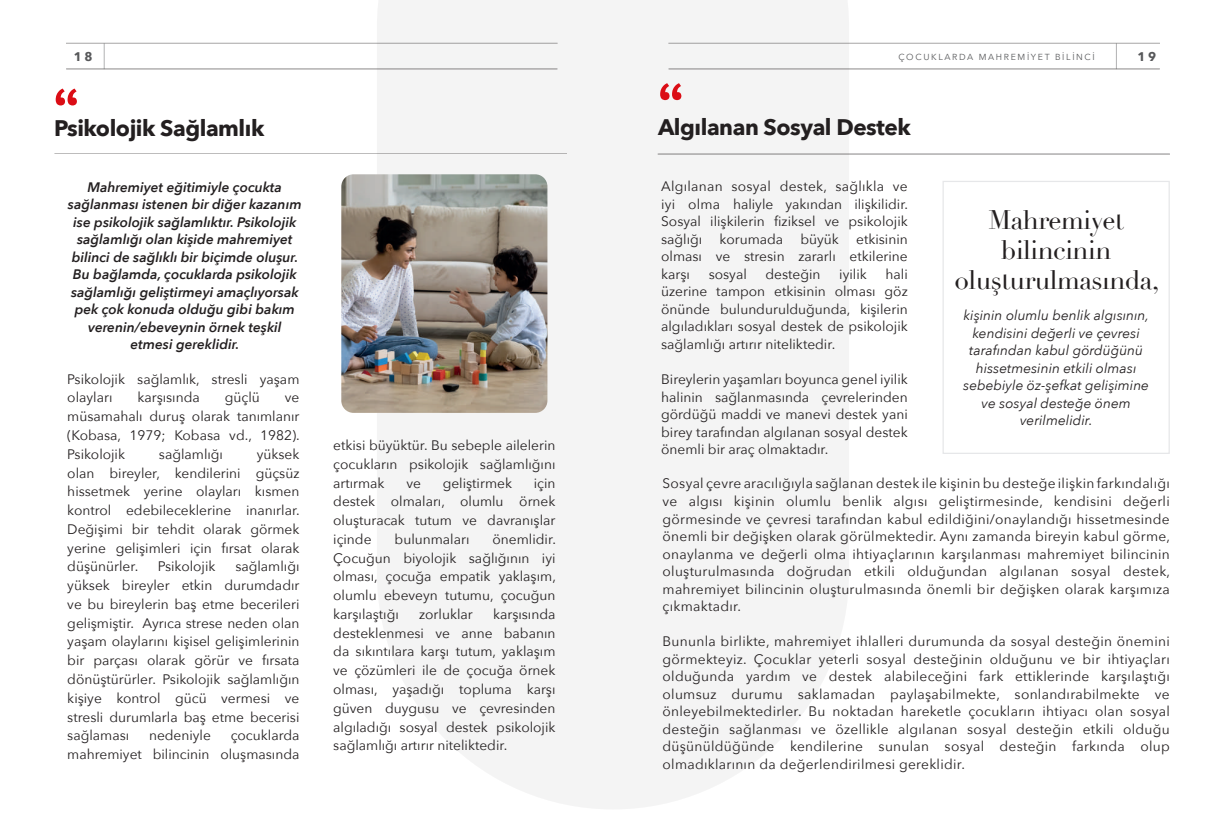
<style>
.page{position:relative;width:1226px;height:837px;background:#fff}
.page>*{position:absolute;margin:0;border:0;box-sizing:border-box;transform-origin:0 0}
.t1{font:81.25px "PT Sans";color:#db0d15}
.t2{font:26.25px/30px "Didot";letter-spacing:-.02em;color:#231f20;text-align:center}
.t3{font:700 22.5px "Avenir Next";letter-spacing:-.02em;color:#231f20}
.t4{font:13.75px/18.8px "Avenir Next";color:#231f20;text-align:justify}
.t5{font:italic 600 13.75px/17.5px "Avenir Next";color:#231f20;text-align:center}
.t6{font:italic 13.75px/17.5px "Avenir Next";color:#231f20;text-align:center}
.t7{font:700 12.5px "Avenir Next";color:#57585a}
.t8{font:8.75px "Avenir Next";letter-spacing:.19em;color:#57585a}
</style>
<div class="page">
<svg style="left:104px;top:43px;width:1px;height:26px"></svg>
<svg style="left:1116px;top:43px;width:1px;height:26px"></svg>
<svg style="left:377px;top:0;width:472px;height:809px;fill:#f4f4f4"></svg>
<img style="left:341px;top:174px;width:206px;height:238px">
<div style="left:943px;top:181px;width:227px;height:273px;border:1px solid #e6e7e9"></div>
<p class="t7" style="left:74px;top:46px;width:20px">18</p>
<p class="t8" style="left:898px;top:50px;width:198px">ÇOCUKLARDA MAHREMİYET BİLİNCİ</p>
<p class="t7" style="left:1138px;top:46px;width:20px">19</p>
<h1 class="t1" style="left:52px;top:71px;width:29px">‘‘</h1>
<h3 class="t3" style="left:54px;top:109px;width:212px">Psikolojik Sağlamlık</h3>
<p class="t5" style="left:68px;top:177px;width:235px">Mahremiyet eğitimiyle çocukta sağlanması istenen bir diğer kazanım ise psikolojik sağlamlıktır. Psikolojik sağlamlığı olan kişide mahremiyet bilinci de sağlıklı bir biçimde oluşur.<br>Bu bağlamda, çocuklarda psikolojik sağlamlığı geliştirmeyi amaçlıyorsak pek çok konuda olduğu gibi bakım verenin/ebeveynin örnek teşkil etmesi gereklidir.</p>
<p class="t4" style="left:67px;top:369px;width:234px">Psikolojik sağlamlık, stresli yaşam olayları</p>
<p class="t4" style="left:137px;top:387px;width:64px">karşısında</p>
<p class="t4" style="left:225px;top:387px;width:37px">güçlü</p>
<p class="t4" style="left:67px;top:387px;width:234px;text-indent:218px">ve müsamahalı duruş olarak tanımlanır (Kobasa, 1979; Kobasa vd., 1982).<br>Psikolojik</p>
<p class="t4" style="left:67px;top:444px;width:234px;text-indent:190px">yüksek olan bireyler, kendilerini güçsüz hissetmek yerine olayları kısmen kontrol edebileceklerine inanırlar.<br>Değişimi bir tehdit olarak görmek yerine gelişimleri için fırsat olarak düşünürler.</p>
<p class="t4" style="left:159px;top:444px;width:66px">sağlamlığı</p>
<p class="t4" style="left:67px;top:556px;width:234px;text-indent:168px">sağlamlığı yüksek bireyler etkin durumdadır ve bu bireylerin baş etme becerileri gelişmiştir. Ayrıca strese neden olan yaşam olaylarını kişisel gelişimlerinin bir parçası olarak görür ve fırsata dönüştürürler. Psikolojik sağlamlığın kişiye kontrol gücü vermesi ve stresli durumlarla baş etme becerisi sağlaması</p>
<p class="t4" style="left:158px;top:556px;width:59px">Psikolojik</p>
<p class="t4" style="left:67px;top:725px;width:234px;text-align:right">çocuklarda<br>mahremiyet bilincinin oluşmasında</p>
<p class="t4" style="left:149px;top:725px;width:63px">nedeniyle</p>
<p class="t4" style="left:333px;top:435px;width:224px">etkisi büyüktür. Bu sebeple ailelerin çocukların psikolojik sağlamlığını artırmak</p>
<p class="t4" style="left:406px;top:472px;width:16px">ve</p>
<p class="t4" style="left:443px;top:472px;width:71px">geliştirmek</p>
<p class="t4" style="left:333px;top:472px;width:224px;text-indent:201px">için destek olmaları, olumlu örnek oluşturacak tutum ve davranışlar içinde</p>
<p class="t4" style="left:333px;top:529px;width:224px;text-indent:159px">önemlidir.<br>Çocuğun biyolojik sağlığının iyi olması, çocuğa empatik yaklaşım, olumlu ebeveyn tutumu, çocuğun karşılaştığı</p>
<p class="t4" style="left:395px;top:529px;width:76px">bulunmaları</p>
<p class="t4" style="left:333px;top:604px;width:224px;text-indent:160px">karşısında desteklenmesi ve anne babanın da sıkıntılara karşı tutum, yaklaşım ve çözümleri ile de çocuğa örnek olması, yaşadığı topluma karşı güven duygusu ve çevresinden algıladığı sosyal destek psikolojik sağlamlığı artırır niteliktedir.</p>
<p class="t4" style="left:419px;top:604px;width:55px">zorluklar</p>
<h1 class="t1" style="left:657px;top:66px;width:29px">‘‘</h1>
<h3 class="t3" style="left:658px;top:108px;width:254px">Algılanan Sosyal Destek</h3>
<p class="t4" style="left:661px;top:177px;width:249px;line-height:17.5px">Algılanan sosyal destek, sağlıkla ve iyi olma haliyle yakından ilişkilidir.<br>Sosyal ilişkilerin fiziksel ve psikolojik sağlığı</p>
<h2 class="t2" style="left:954px;top:205px;width:206px">Mahremiyet bilincinin oluşturulmasında,</h2>
<p class="t6" style="left:963px;top:306px;width:187px">kişinin olumlu benlik algısının, kendisini değerli ve çevresi tarafından kabul gördüğünü hissetmesinin etkili olması sebebiyle öz-şefkat gelişimine ve sosyal desteğe önem verilmelidir.</p>
<p class="t4" style="left:661px;top:230px;width:248px;line-height:17.5px;text-indent:195px">etkisinin olması ve stresin zararlı etkilerine karşı</p>
<p class="t4" style="left:720px;top:229px;width:65px">korumada</p>
<p class="t4" style="left:800px;top:229px;width:40px">büyük</p>
<p class="t4" style="left:661px;top:265px;width:248px;line-height:17.5px;text-indent:224px">hali üzerine tampon etkisinin olması göz önünde bulundurulduğunda, kişilerin algıladıkları sosyal destek de psikolojik sağlamlığı artırır niteliktedir.</p>
<p class="t4" style="left:661px;top:370px;width:248px;line-height:17.5px">Bireylerin yaşamları boyunca genel iyilik halinin sağlanmasında çevrelerinden gördüğü maddi ve manevi destek yani birey tarafından algılanan sosyal destek önemli bir araç olmaktadır.</p>
<p class="t4" style="left:663px;top:474px;width:509px;line-height:17.5px">Sosyal çevre aracılığıyla sağlanan destek ile kişinin bu desteğe ilişkin farkındalığı ve algısı kişinin olumlu benlik algısı geliştirmesinde, kendisini değerli görmesinde ve çevresi tarafından kabul edildiğini/onaylandığı hissetmesinde önemli bir değişken olarak görülmektedir. Aynı zamanda bireyin kabul görme, onaylanma ve değerli olma ihtiyaçlarının karşılanması mahremiyet bilincinin oluşturulmasında doğrudan etkili olduğundan algılanan sosyal destek, mahremiyet bilincinin oluşturulmasında önemli bir değişken olarak karşımıza çıkmaktadır.</p>
<p class="t4" style="left:663px;top:631px;width:509px;line-height:17.5px">Bununla birlikte, mahremiyet ihlalleri durumunda da sosyal desteğin önemini görmekteyiz. Çocuklar yeterli sosyal desteğinin olduğunu ve bir ihtiyaçları olduğunda yardım ve destek alabileceğini fark ettiklerinde karşılaştığı olumsuz durumu saklamadan paylaşabilmekte, sonlandırabilmekte ve önleyebilmektedirler. Bu noktadan hareketle çocukların ihtiyacı olan sosyal desteğin sağlanması ve özellikle algılanan sosyal desteğin etkili olduğu düşünüldüğünde kendilerine sunulan sosyal desteğin farkında olup olmadıklarının da değerlendirilmesi gereklidir.</p>
<p class="t4" style="left:709px;top:264px;width:40px">sosyal</p>
<p class="t4" style="left:766px;top:264px;width:57px">desteğin</p>
<p class="t4" style="left:839px;top:264px;width:29px">iyilik</p>
</div>
